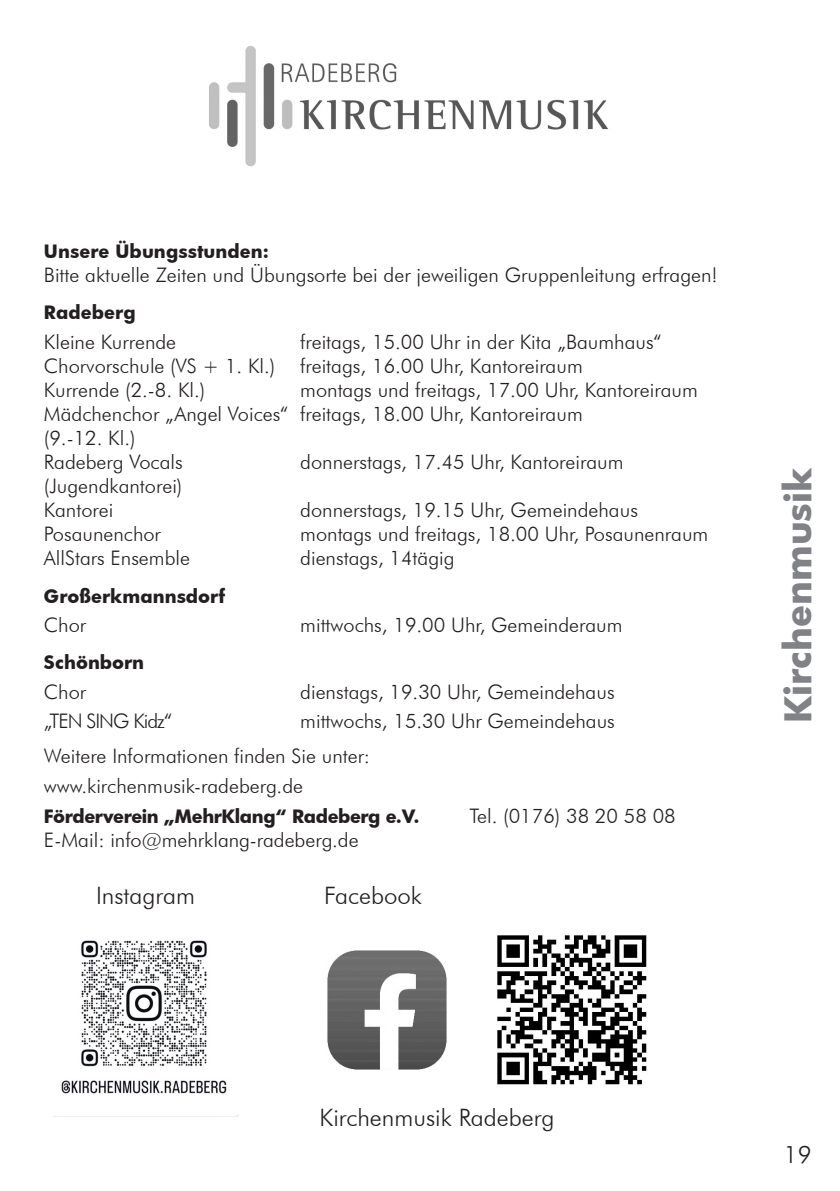
<style>
.page{position:relative;width:840px;height:1191px;background:#fff}
.page>*{position:absolute;margin:0;border:0;box-sizing:border-box;transform-origin:0 0}
.t1{font:700 36px "Futura";color:#808285}
.t2{font:300 24px "Futura BT";color:#231f20}
.t3{font:300 20px/24px "Futura BT";color:#231f20}
.t4{font:300 20px "Futura BT";letter-spacing:-.05em;color:#231f20}
.t5{font:700 18px "Futura";color:#231f20}
.t6{font:700 18px "Futura";letter-spacing:-.025em;color:#231f20}
</style>
<div class="page">
<img style="left:209px;top:46px;width:399px;height:121px">
<img style="left:61px;top:940px;width:177px;height:176px">
<img style="left:327px;top:950px;width:120px;height:120px">
<img style="left:497px;top:935px;width:150px;height:150px">
<p class="t5" style="left:44px;top:238px;width:226px">Unsere Übungsstunden:</p>
<p class="t3" style="left:44px;top:262px;width:675px">Bitte aktuelle Zeiten und Übungsorte bei der jeweiligen Gruppenleitung erfragen!</p>
<p class="t5" style="left:44px;top:300px;width:93px">Radeberg</p>
<p class="t3" style="left:44px;top:330px;width:134px">Kleine Kurrende</p>
<p class="t3" style="left:44px;top:330px;width:618px;text-indent:256px">freitags, 15.00 Uhr in der Kita „Baumhaus“<br>Chorvorschule (VS + 1. Kl.) freitags, 16.00 Uhr, Kantoreiraum<br>Kurrende (2.-8. Kl.)</p>
<p class="t3" style="left:44px;top:378px;width:655px;text-indent:256px">montags und freitags, 17.00 Uhr, Kantoreiraum Mädchenchor „Angel Voices“ freitags, 18.00 Uhr, Kantoreiraum<br>(9.-12. Kl.)<br>Radeberg Vocals</p>
<p class="t3" style="left:300px;top:450px;width:324px">donnerstags, 17.45 Uhr, Kantoreiraum</p>
<p class="t3" style="left:44px;top:474px;width:140px">(Jugendkantorei)<br>Kantorei</p>
<p class="t3" style="left:300px;top:498px;width:339px">donnerstags, 19.15 Uhr, Gemeindehaus</p>
<p class="t3" style="left:44px;top:522px;width:118px">Posaunenchor</p>
<p class="t3" style="left:300px;top:522px;width:409px">montags und freitags, 18.00 Uhr, Posaunenraum</p>
<p class="t3" style="left:44px;top:546px;width:147px">AllStars Ensemble</p>
<p class="t3" style="left:300px;top:546px;width:156px">dienstags, 14tägig</p>
<p class="t5" style="left:44px;top:583px;width:183px">Großerkmannsdorf</p>
<p class="t3" style="left:44px;top:612px;width:44px">Chor</p>
<p class="t3" style="left:300px;top:612px;width:324px">mittwochs, 19.00 Uhr, Gemeinderaum</p>
<p class="t5" style="left:44px;top:650px;width:102px">Schönborn</p>
<p class="t3" style="left:44px;top:680px;width:44px">Chor</p>
<p class="t3" style="left:300px;top:680px;width:316px">dienstags, 19.30 Uhr, Gemeindehaus</p>
<p class="t4" style="left:44px;top:708px;width:130px">„TEN SING Kidz“</p>
<p class="t3" style="left:44px;top:703px;width:572px;line-height:35.4px;text-indent:256px">mittwochs, 15.30 Uhr Gemeindehaus<br>Weitere Informationen finden Sie unter:</p>
<p class="t3" style="left:44px;top:773px;width:260px">www.kirchenmusik-radeberg.de</p>
<p class="t6" style="left:44px;top:803px;width:377px">Förderverein „MehrKlang“ Radeberg e.V.</p>
<p class="t3" style="left:469px;top:803px;width:207px">Tel. (0176) 38 20 58 08</p>
<p class="t3" style="left:44px;top:827px;width:316px">E-Mail: info@mehrklang-radeberg.de</p>
<p class="t2" style="left:96px;top:881px;width:100px">Instagram</p>
<p class="t2" style="left:324px;top:881px;width:99px">Facebook</p>
<h1 class="t1" style="left:772px;top:723px;width:257px;rotate:-90deg">Kirchenmusik</h1>
<p class="t2" style="left:319px;top:1102px;width:236px">Kirchenmusik Radeberg</p>
<p class="t2" style="left:783px;top:1139px;width:29px">19</p>
</div>
